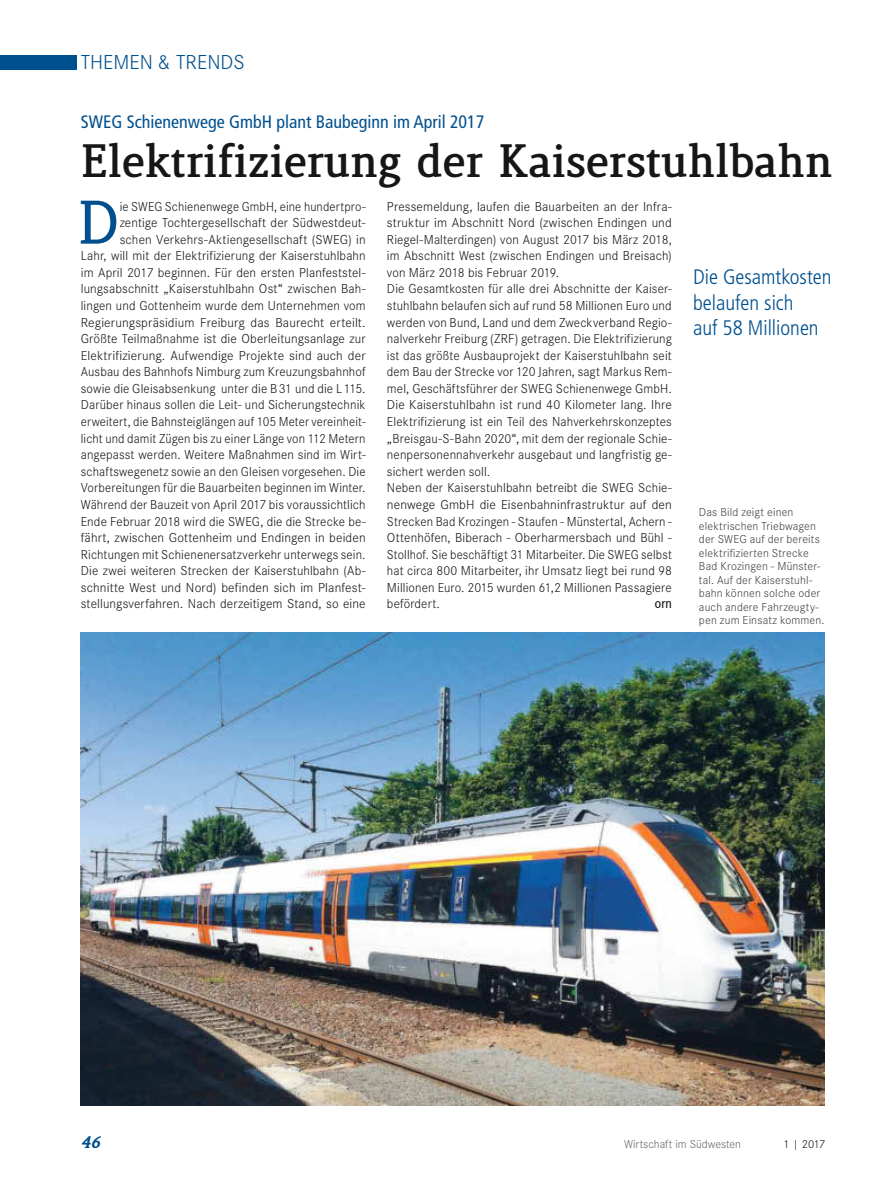
<style>
.page{position:relative;width:893px;height:1191px;background:#fff}
.page>*{position:absolute;margin:0;border:0;box-sizing:border-box;transform-origin:0 0}
.t1{font:700 59.1px "Lenga";color:#00508f}
.t2{font:800 45px "Lenga";color:#151616}
.t3{font:300 condensed 21px/25.5px "Frutiger";color:#00508f}
.t4{font:300 21px "Corporate S";color:#00508f}
.t5{font:condensed 18px "Frutiger";color:#00508f}
.t6{font:italic 900 16.5px "Lenga";color:#00508f}
.t7{font:300 13.5px/16.5px "Corporate S";letter-spacing:.01em;color:#151616;text-align:right;scale:.95 1}
.t8{font:300 13.5px/16.5px "Corporate S";letter-spacing:.01em;color:#151616}
.t9{font:condensed 13.5px "Frutiger";color:#151616}
.t10{font:300 12px/13.5px "Corporate S";letter-spacing:.015em;color:#40403f}
.t11{font:300 12px "Corporate S";color:#686867}
.t12{font:300 12px "Corporate S";color:#151616}
</style>
<div class="page">
<div style="left:0;top:55px;width:77px;height:14px;background:#00508f"></div>
<img style="left:81px;top:632px;width:744px;height:474px">
<h3 class="t4" style="left:81px;top:51px;width:163px">Themen &amp; Trends</h3>
<h3 class="t5" style="left:81px;top:111px;width:405px">SWEG Schienenwege GmbH plant Baubeginn im April 2017</h3>
<h2 class="t2" style="left:81px;top:139px;width:753px">Elektrifizierung der Kaiserstuhlbahn</h2>
<h1 class="t1" style="left:77px;top:190px;width:43px">D</h1>
<p class="t7" style="left:81px;top:198px;width:301px">ie SWEG Schienenwege GmbH, eine hundertpro&shy;zentige Tochtergesellschaft der Südwestdeut-<br>schen Verkehrs-Aktiengesellschaft (SWEG) in<br>Lahr, will mit der Elektrifizierung der Kaiserstuhlbahn im April 2017 beginnen. Für den ersten Planfeststel&shy;lungsabschnitt „Kaiserstuhlbahn Ost“ zwischen Bah&shy;lingen und Gottenheim wurde dem Unternehmen vom Regierungspräsidium Freiburg das Baurecht erteilt.<br>Größte Teilmaßnahme ist die Oberleitungsanlage zur Elektrifizierung. Aufwendige Projekte sind auch der Ausbau des Bahnhofs N imburg zum Kreuzungsbahnhof sowie die Gleisabsenkung unter die B31 und die L115.<br>Darüber hinaus sollen die Leit- und Sicherungstechnik erweitert, die Bahnsteiglängen auf 105 M eter vereinheit&shy;licht und damit Zügen bis zu einer Länge von 112 M etern angepasst werden. Weitere Maßnahmen sind im Wirt&shy;schaftswegenetz sowie an den Gleisen vorgesehen. Die Vorbereitungen für die Bauarbeiten beginnen im Winter.<br>Während der Bauzeit von April 2017 bis voraussichtlich Ende Februar 2018 wird die SWEG, die die Strecke be&shy;fährt, zwischen Gottenheim und Endingen in beiden Richtungen mit Schienenersatzverkehr unterwegs sein.<br>Die zwei weiteren Strecken der Kaiserstuhlbahn (Ab&shy;schnitte West und N ord) befinden sich im Planfest&shy;stellungsverfahren. N ach derzeitigem Stand, so eine</p>
<p class="t8" style="left:387px;top:198px;width:286px">Pressemeldung, laufen die Bauarbeiten an der Infra&shy;struktur im Abschnitt N ord (zwischen Endingen und Riegel-M alterdingen) von August 2017 bis M ärz 2018, im Abschnitt West (zwischen Endingen und Breisach) von März 2018 bis Februar 2019.<br>Die Gesamtkosten für alle drei Abschnitte der Kaiser&shy;stuhlbahn belaufen sich auf rund 58 Millionen Euro und werden von Bund, Land und dem Zweckverband Regio&shy;nalverkehr Freiburg (ZRF) getragen. Die Elektrifizierung ist das größte Ausbauprojekt der Kaiserstuhlbahn seit dem Bau der Strecke vor 120 Jahren, sagt M arkus Rem&shy;mel, Geschäftsführer der SWEG Schienenwege GmbH .<br>Die Kaiserstuhlbahn ist rund 40 Kilometer lang. Ihre Elektrifizierung ist ein Teil des N ahverkehrskonzeptes „Breisgau-S-Bahn 2020“, mit dem der regionale Schie&shy;nenpersonennahverkehr ausgebaut und langfristig ge&shy;sichert werden soll.<br>N eben der Kaiserstuhlbahn betreibt die SWEG Schie&shy;nenwege GmbH die Eisenbahninfrastruktur auf den Strecken Bad Krozingen - Staufen - M ünstertal, Achern - Ottenhöfen, Biberach - Oberharmersbach und Bühl - Stollhof. Sie beschäftigt 31 M itarbeiter. Die SWEG selbst hat circa 800 M itarbeiter, ihr Umsatz liegt bei rund 98<br>M illionen Euro. 2015 wurden 61,2 M illionen Passagiere befördert.</p>
<h3 class="t3" style="left:693px;top:265px;width:140px">Die Gesamtkosten belaufen sich<br>auf 58 Millionen</h3>
<p class="t10" style="left:699px;top:506px;width:127px">Das Bild zeigt einen elektrischen Triebwagen der SWEG auf der bereits elektrifizierten Strecke<br>Bad Krozingen - M ünster&shy;tal. Auf der Kaiserstuhl&shy;bahn können solche oder auch andere Fahrzeugty&shy;pen zum Einsatz kommen.</p>
<p class="t9" style="left:655px;top:596px;width:18px">orn</p>
<p class="t6" style="left:81px;top:1134px;width:21px">46</p>
<p class="t11" style="left:624px;top:1137px;width:119px">Wirtschaft im Südwesten</p>
<p class="t12" style="left:784px;top:1137px;width:43px">1 | 2017</p>
</div>
